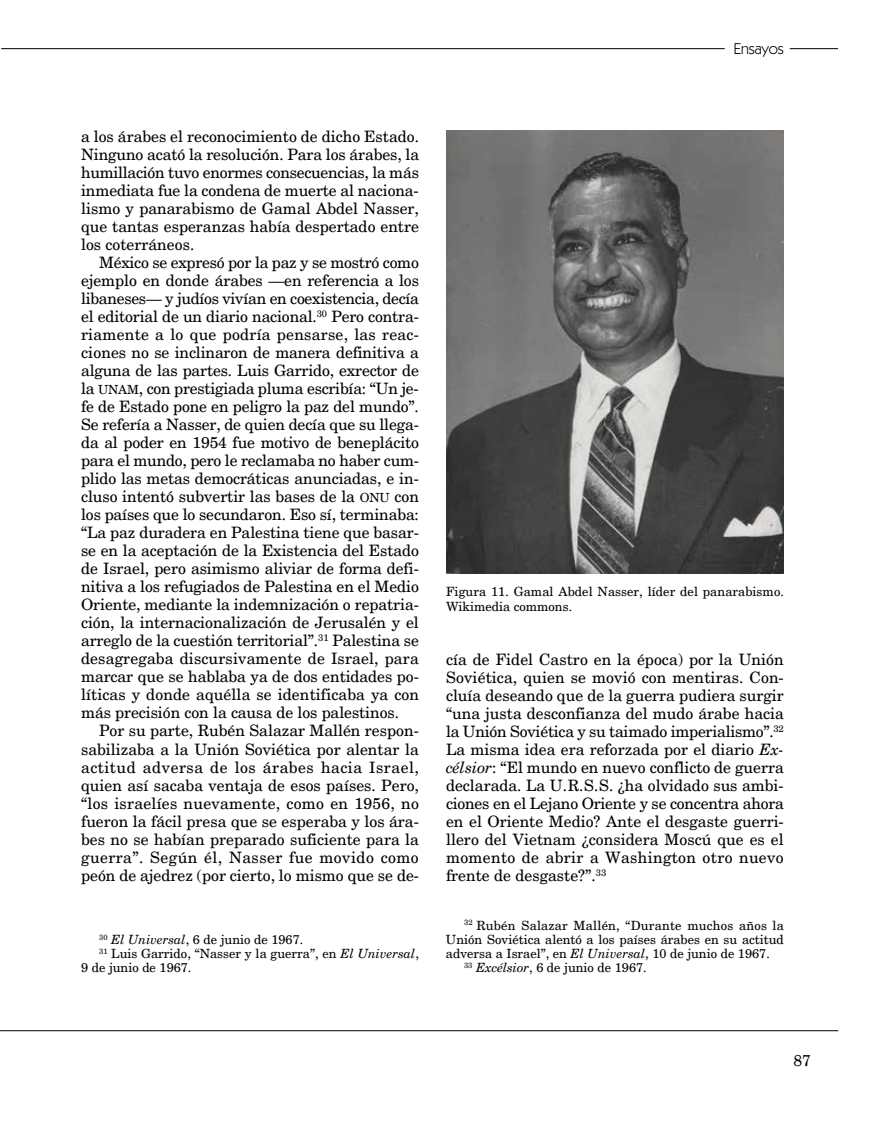
<style>
.page{position:relative;width:874px;height:1130px;background:#fff}
.page>*{position:absolute;margin:0;border:0;box-sizing:border-box;transform-origin:0 0}
.t1{font:15.75px/18px "New Century Schlbk";color:#000;text-align:justify}
.t2{font:15.75px "Kabel IT Cby BT";color:#000}
.t3{font:12.75px/14.2px "New Century Schlbk";color:#000}
.s1{color:#fff}
.s2{font-family:"New Century Schlbk Roman SC800";font-size:12.6px}
.s3{font-style:italic}
</style>
<div class="page">
<hr style="left:2px;top:48px;width:721px;height:1px;background:#000">
<hr style="left:789px;top:48px;width:48px;height:1px;background:#000">
<hr style="left:0;top:1030px;width:837px;height:1px;background:#000">
<img style="left:446px;top:130px;width:337px;height:443px">
<p class="t2" style="left:733px;top:39px;width:52px">Ensayos</p>
<p class="t1" style="left:81px;top:128px;width:339px">a los árabes el reconocimiento de dicho Estado.<br>Ninguno acató la resolución. Para los árabes, la humillación tuvo enormes consecuencias, la más inmediata fue la condena de muerte al naciona&shy;lismo y panarabismo de Gamal Abdel Nasser, que tantas esperanzas había despertado entre los coterráneos. <span class="s1">11</span></p>
<p class="t1" style="left:81px;top:254px;width:339px;text-indent:18px">México se expresó por la paz y se mostró como ejemplo en donde árabes —en referencia a los libaneses— y judíos vivían en coexistencia, decía el editorial de un diario nacional.<sup>30</sup> Pero contra&shy;riamente a lo que podría pensarse, las reac&shy;ciones no se inclinaron de manera definitiva a alguna de las partes. Luis Garrido, exrector de la <span class="s2">UNAM</span>, con prestigiada pluma escribía: “Un je&shy;fe de Estado pone en peligro la paz del mundo”.<br>Se refería a Nasser, de quien decía que su llega&shy;da al poder en 1954 fue motivo de beneplácito para el mundo, pero le reclamaba no haber cum&shy;plido las metas democráticas anunciadas, e in&shy;cluso intentó subvertir las bases de la <span class="s2">ONU</span> con los países que lo secundaron. Eso sí, terminaba: “La paz duradera en Palestina tiene que basar&shy;se en la aceptación de la Existencia del Estado de Israel, pero asimismo aliviar de forma defi&shy;nitiva a los refugiados de Palestina en el Medio Oriente, mediante la indemnización o repatria&shy;ción, la internacionalización de Jerusalén y el arreglo de la cuestión territorial”.<sup>31</sup> Palestina se desagregaba discursivamente de Israel, para marcar que se hablaba ya de dos entidades po&shy;líticas y donde aquélla se identificaba ya con más precisión con la causa de los palestinos.</p>
<p class="t1" style="left:81px;top:722px;width:339px;text-indent:18px">Por su parte, Rubén Salazar Mallén respon&shy;sabilizaba a la Unión Soviética por alentar la actitud adversa de los árabes hacia Israel, quien así sacaba ventaja de esos países. Pero, “los israelíes nuevamente, como en 1956, no fueron la fácil presa que se esperaba y los ára&shy;bes no se habían preparado suficiente para la guerra”. Según él, Nasser fue movido como peón de ajedrez (por cierto, lo mismo que se de-</p>
<p class="t3" style="left:99px;top:932px;width:206px"><sup>30</sup> <span class="s3">El Universal</span>, 6 de junio de 1967.</p>
<p class="t3" style="left:99px;top:946px;width:321px"><sup>31</sup> Luis Garrido, “Nasser y la guerra”, en <span class="s3">El Universal</span>,</p>
<p class="t3" style="left:81px;top:960px;width:112px">9 de junio de 1967.</p>
<p class="t3" style="left:446px;top:585px;width:339px">Figura 11. Gamal Abdel Nasser, líder del panarabismo.<br>Wikimedia commons.</p>
<p class="t1" style="left:445px;top:650px;width:339px">cía de Fidel Castro en la época) por la Unión Soviética, quien se movió con mentiras. Con&shy;cluía deseando que de la guerra pudiera surgir “una justa desconfianza del mudo árabe hacia la Unión Soviética y su taimado imperialismo”.<sup>32<br></sup>La misma idea era reforzada por el diario <span class="s3">Ex&shy;célsior</span>: “El mundo en nuevo conflicto de guerra declarada. La U.R.S.S. ¿ha olvidado sus ambi&shy;ciones en el Lejano Oriente y se concentra ahora en el Oriente Medio? Ante el desgaste guerri&shy;llero del Vietnam ¿considera Moscú que es el momento de abrir a Washington otro nuevo frente de desgaste?”.<sup>33</sup></p>
<p class="t3" style="left:464px;top:918px;width:321px"><sup>32</sup> Rubén Salazar Mallén, “Durante muchos años la</p>
<p class="t3" style="left:445px;top:932px;width:339px">Unión Soviética alentó a los países árabes en su actitud</p>
<p class="t3" style="left:445px;top:946px;width:325px">adversa a Israel”, en <span class="s3">El Universal</span>, 10 de junio de 1967.</p>
<p class="t3" style="left:464px;top:960px;width:184px"><sup>33</sup> <span class="s3">Excélsior</span>, 6 de junio de 1967.</p>
<p class="t1" style="left:792px;top:1051px;width:19px">87</p>
</div>
